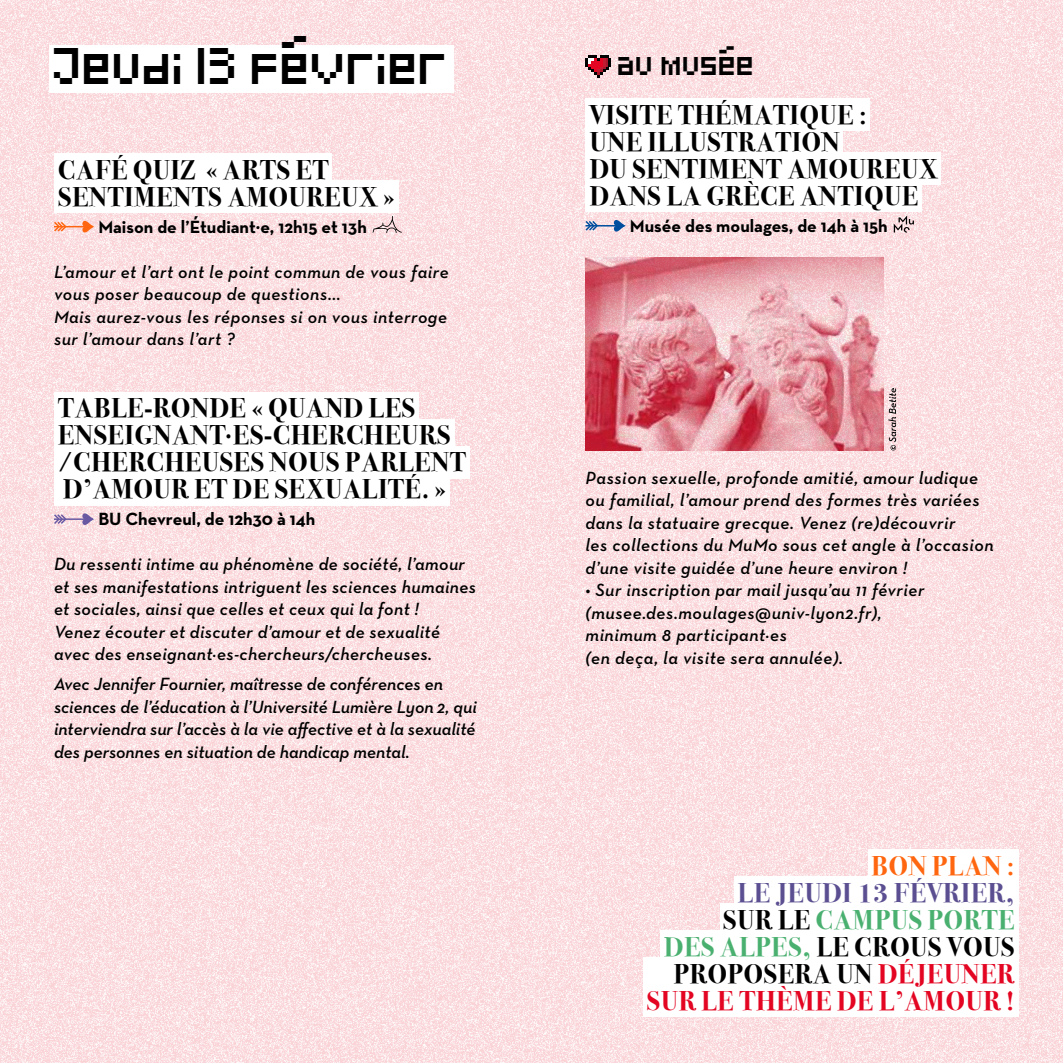
<style>
.page{position:relative;width:1063px;height:1063px;background:#fff}
.page>*{position:absolute;margin:0;border:0;box-sizing:border-box;transform-origin:0 0}
.t1{font:30px "Pixeled";color:#000}
.t2{font:700 27px/27px "Bodoni Svty Two ITCTT";letter-spacing:.03em;color:#000}
.t3{font:700 27px/27px "Bodoni Svty Two ITCTT";letter-spacing:.03em;color:#e30521;text-align:right}
.t4{font:700 27px "Bodoni Svty Two ITCTT";letter-spacing:.03em;color:#ff660f}
.t5{font:italic 600 18px/22.5px "Neutra Text";letter-spacing:.025em;color:#000}
.t6{font:italic 600 18px/22.5px "Neutra Text";color:#000}
.t7{font:700 18px "Neutra Text";color:#000}
.t8{font:18px "Pixeled";color:#000}
.s1{color:#5c4f91}
.s2{color:#000}
.s3{color:#4ab070}
</style>
<div class="page">
<img style="left:0;top:0;width:1063px;height:1063px">
<div style="left:585px;top:99px;width:285px;height:32px;background:#fff"></div>
<div style="left:585px;top:126px;width:258px;height:32px;background:#fff"></div>
<div style="left:585px;top:153px;width:356px;height:32px;background:#fff"></div>
<div style="left:585px;top:180px;width:337px;height:32px;background:#fff"></div>
<svg style="left:585px;top:55px;width:26px;height:23px"></svg>
<svg style="left:614px;top:220px;width:12px;height:12px"></svg>
<hr style="left:585px;top:225px;width:39px;height:2px;background:#004f9e">
<svg style="left:584px;top:219px;width:15px;height:13px"></svg>
<img style="left:585px;top:257px;width:298px;height:193px">
<div style="left:50px;top:45px;width:404px;height:48px;background:#fff"></div>
<div style="left:54px;top:154px;width:278px;height:32px;background:#fff"></div>
<div style="left:54px;top:181px;width:344px;height:32px;background:#fff"></div>
<div style="left:54px;top:392px;width:365px;height:32px;background:#fff"></div>
<div style="left:54px;top:419px;width:400px;height:32px;background:#fff"></div>
<div style="left:54px;top:446px;width:415px;height:32px;background:#fff"></div>
<div style="left:54px;top:473px;width:396px;height:32px;background:#fff"></div>
<svg style="left:82px;top:221px;width:12px;height:11px"></svg>
<hr style="left:54px;top:226px;width:39px;height:1px;background:#ff660f">
<svg style="left:52px;top:220px;width:16px;height:13px"></svg>
<svg style="left:82px;top:513px;width:12px;height:12px"></svg>
<hr style="left:54px;top:518px;width:39px;height:2px;background:#6959a3">
<svg style="left:52px;top:513px;width:16px;height:13px"></svg>
<div style="left:868px;top:850px;width:151px;height:32px;background:#fff"></div>
<div style="left:735px;top:877px;width:284px;height:32px;background:#fff"></div>
<div style="left:720px;top:904px;width:299px;height:32px;background:#fff"></div>
<div style="left:661px;top:931px;width:358px;height:32px;background:#fff"></div>
<div style="left:643px;top:958px;width:376px;height:59px;background:#fff"></div>
<svg style="left:372px;top:216px;width:30px;height:17px"></svg>
<svg style="left:894px;top:216px;width:20px;height:17px"></svg>
<svg style="left:888px;top:388px;width:8px;height:62px"></svg>
<h1 class="t1" style="left:54px;top:56px;width:397px">JEUDI 13 FÉVRIER</h1>
<h2 class="t2" style="left:58px;top:154px;width:338px">CAFÉ QUIZ « ARTS ET<br>SENTIMENTS AMOUREUX »</h2>
<p class="t7" style="left:98px;top:215px;width:270px">Maison de l’Étudiant.e, 12h15 et 13h</p>
<p class="t5" style="left:54px;top:260px;width:396px">L’amour et l’art ont le point commun de vous faire vous poser beaucoup de questions...<br>Mais aurez-vous les réponses si on vous interroge sur l’amour dans l’art ?</p>
<h2 class="t2" style="left:58px;top:392px;width:409px">TABLE-RONDE « QUAND LES<br>ENSEIGNANT.ES-CHERCHEURS /CHERCHEUSES NOUS PARLENT<br>D’AMOUR ET DE SEXUALITÉ. »</h2>
<p class="t7" style="left:98px;top:508px;width:218px">BU Chevreul, de 12h30 à 14h</p>
<p class="t5" style="left:54px;top:552px;width:424px">Du ressenti intime au phénomène de société, l’amour et ses manifestations intriguent les sciences humaines et sociales, ainsi que celles et ceux qui la font !<br>Venez écouter et discuter d’amour et de sexualité avec des enseignant.es-chercheurs/chercheuses.</p>
<p class="t6" style="left:54px;top:672px;width:424px">Avec Jennifer Fournier, maîtresse de conférences en sciences de l’éducation à l’Université Lumière Lyon 2, qui interviendra sur l’accès à la vie affective et à la sexualité des personnes en situation de handicap mental.</p>
<p class="t8" style="left:619px;top:58px;width:138px">AU MUSÉE</p>
<h2 class="t2" style="left:590px;top:99px;width:350px">VISITE THÉMATIQUE :<br>UNE ILLUSTRATION<br>DU SENTIMENT AMOUREUX<br>DANS LA GRÈCE ANTIQUE</h2>
<p class="t7" style="left:630px;top:214px;width:259px">Musée des moulages, de 14h à 15h</p>
<p class="t5" style="left:585px;top:466px;width:410px">Passion sexuelle, profonde amitié, amour ludique ou familial, l’amour prend des formes très variées dans la statuaire grecque. Venez (re)découvrir<br>les collections du MuMo sous cet angle à l’occasion d’une visite guidée d’une heure environ !</p>
<p class="t5" style="left:585px;top:578px;width:341px">• Sur inscription par mail jusqu’au 11 février (musee.des.moulages@univ-lyon2.fr), minimum 8 participant.es<br>(en deça, la visite sera annulée).</p>
<h2 class="t4" style="left:871px;top:843px;width:145px">BON PLAN :</h2>
<h2 class="t3" style="left:647px;top:877px;width:369px"><span class="s1">LE JEUDI 13 FÉVRIER,<br></span><span class="s2">SUR LE</span> <span class="s3">CAMPUS PORTE<br>DES ALPES,</span> <span class="s2">LE CROUS VOUS<br>PROPOSERA UN</span> DÉJEUNER<br>SUR LE THÈME DE L’AMOUR !</h2>
</div>
